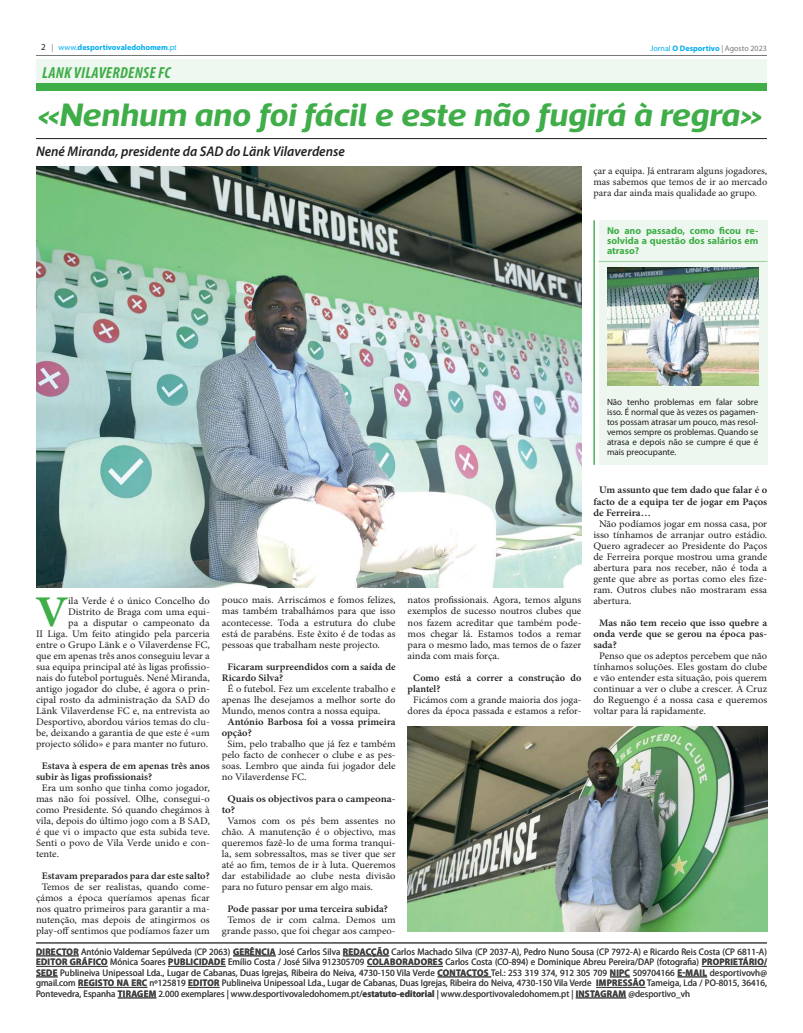
<style>
.page{position:relative;width:803px;height:1033px;background:#fff}
.page>*{position:absolute;margin:0;border:0;box-sizing:border-box;transform-origin:0 0}
.t1{font:700 43.8px "Minion Pro";color:#3fad48;scale:1.05 1}
.t2{font:italic 700 33px "Acto";color:#3fad48;scale:1.05 1}
.t3{font:italic 700 condensed 16px "Myriad Pro";letter-spacing:.02em;color:#3fad48}
.t4{font:italic 600 14px "Myriad Pro";color:#221f1f;scale:.96 1}
.t5{font:10px/11px "Minion Pro";color:#221f1f;text-align:justify;scale:1.05 1}
.t6{font:600 10px/11px "Minion Pro";color:#221f1f;scale:1.05 1}
.t7{font:10px/11px "Minion Pro";color:#221f1f;text-align:center}
.t8{font:700 10px/10px "Myriad Pro";color:#3fad48;text-align:justify}
.t9{font:600 10px/11px "Minion Pro";color:#221f1f}
.t10{font:600 10px "Minion Pro";color:#221f1f;scale:1.04 1}
.t11{font:600 10px/11px "Minion Pro";color:#221f1f;scale:1.09 1}
.t12{font:9.5px/10.5px "Myriad Pro";letter-spacing:.01em;color:#404041;text-align:justify;scale:.94 1}
.t13{font:9px/10px "Myriad Pro";color:#221f1f;text-align:justify}
.t14{font:700 8px "Myriad Pro";color:#00adef}
.s1{font-weight:400;font-size:9px;color:#221f1f}
.s2{font-weight:400;color:#76787a}
.s3{font-weight:400}
.s4{font-weight:700}
</style>
<div class="page">
<hr style="left:36px;top:55px;width:730px;height:1px;background:#76787a">
<hr style="left:36px;top:955px;width:43px;height:1px;background:#404041">
<hr style="left:233px;top:955px;width:43px;height:1px;background:#404041">
<hr style="left:343px;top:955px;width:46px;height:1px;background:#404041">
<hr style="left:36px;top:965px;width:72px;height:1px;background:#404041">
<hr style="left:168px;top:965px;width:58px;height:1px;background:#404041">
<hr style="left:367px;top:965px;width:76px;height:1px;background:#404041">
<hr style="left:701px;top:965px;width:65px;height:1px;background:#404041">
<svg style="left:36px;top:976px;width:22px;height:1px"></svg>
<hr style="left:437px;top:976px;width:54px;height:1px;background:#404041">
<svg style="left:609px;top:976px;width:21px;height:1px"></svg>
<svg style="left:677px;top:976px;width:29px;height:1px"></svg>
<hr style="left:78px;top:986px;width:69px;height:1px;background:#404041">
<hr style="left:188px;top:986px;width:31px;height:1px;background:#404041">
<hr style="left:595px;top:986px;width:50px;height:1px;background:#404041">
<hr style="left:118px;top:997px;width:38px;height:1px;background:#404041">
<hr style="left:575px;top:997px;width:51px;height:1px;background:#404041">
<hr style="left:36px;top:942px;width:730px;height:1px;background:#404041">
<div style="left:36px;top:60px;width:730px;height:25px;background:#eff8f0"></div>
<div style="left:36px;top:83px;width:730px;height:7px;background:#3fad48"></div>
<hr style="left:36px;top:138px;width:730px;height:1px;background:#221f1f">
<img style="left:36px;top:167px;width:545px;height:420px">
<div style="left:598px;top:220px;width:169px;height:244px;background:#eef7ef"></div>
<hr style="left:598px;top:261px;width:169px;height:1px;background:#3fad48">
<hr style="left:593px;top:220px;width:1px;height:244px;background:#3fad48">
<img style="left:607px;top:267px;width:151px;height:118px">
<img style="left:407px;top:726px;width:360px;height:205px">
<p class="t14" style="left:41px;top:43px;width:137px"><span class="s1">2</span> <span class="s2">|</span> <span class="s3">www.</span>desportivovaledohomem<span class="s3">.pt</span></p>
<p class="t14" style="left:650px;top:44px;width:118px"><span class="s3">Jornal</span> O Desportivo <span class="s2">| Agosto 2023</span></p>
<h3 class="t3" style="left:42px;top:63px;width:130px">LANK VILAVERDENSE FC</h3>
<h2 class="t2" style="left:36px;top:102px;width:692px">«Nenhum ano foi fácil e este não fugirá à regra»</h2>
<h3 class="t4" style="left:36px;top:146px;width:323px">Nené Miranda, presidente da SAD do Länk Vilaverdense</h3>
<p class="t7" style="left:593px;top:166px;width:175px;text-align:justify">çar a equipa. Já entraram alguns jogadores, mas sabemos que temos de ir ao mercado para dar ainda mais qualidade ao grupo.</p>
<p class="t8" style="left:606px;top:226px;width:153px">No ano passado, como ficou re&shy;solvida a questão dos salários em atraso?</p>
<p class="t5" style="left:36px;top:595px;width:167px;text-align:right">ila Verde é o único Concelho do Distrito de Braga com uma equi-<br>pa a disputar o campeonato da<br>II Liga. Um feito atingido pela parceria entre o Grupo Länk e o Vilaverdense FC, que em apenas três anos conseguiu levar a sua equipa principal até às ligas profissio&shy;nais do futebol português. Nené Miranda, antigo jogador do clube, é agora o prin&shy;cipal rosto da administração da SAD do Länk Vilaverdense FC e, na entrevista ao Desportivo, abordou vários temas do clu&shy;be, deixando a garantia de que este é «um projecto sólido» e para manter no futuro.</p>
<p class="t6" style="left:36px;top:760px;width:167px;text-indent:6px">Estava à espera de em apenas três anos subir às ligas profissionais?</p>
<p class="t5" style="left:36px;top:782px;width:167px;text-indent:6px">Era um sonho que tinha como jogador, mas não foi possível. Olhe, consegui-o como Presidente. Só quando chegámos à vila, depois do último jogo com a B SAD, é que vi o impacto que esta subida teve.<br>Senti o povo de Vila Verde unido e con&shy;tente.</p>
<p class="t10" style="left:42px;top:871px;width:163px">Estavam preparados para dar este salto?</p>
<p class="t5" style="left:36px;top:881px;width:167px;text-align:center">Temos de ser realistas, quando come&shy;çámos a época queríamos apenas ficar nos quatro primeiros para garantir a ma&shy;nutenção, mas depois de atingirmos os play-off sentimos que podíamos fazer um</p>
<h1 class="t1" style="left:35px;top:594px;width:33px">V</h1>
<p class="t5" style="left:222px;top:595px;width:167px">pouco mais. Arriscámos e fomos felizes, mas também trabalhámos para que isso acontecesse. Toda a estrutura do clube está de parabéns. Este êxito é de todas as pessoas que trabalham neste projecto.</p>
<p class="t6" style="left:222px;top:661px;width:167px;text-indent:6px">Ficaram surpreendidos com a saída de<br>Ricardo Silva?</p>
<p class="t5" style="left:222px;top:683px;width:167px;text-indent:6px">É o futebol. Fez um excelente trabalho e apenas lhe desejamos a melhor sorte do Mundo, menos contra a nossa equipa.</p>
<p class="t6" style="left:222px;top:716px;width:167px;text-indent:6px">António Barbosa foi a vossa primeira opção?</p>
<p class="t5" style="left:222px;top:738px;width:167px;text-indent:6px">Sim, pelo trabalho que já fez e também pelo facto de conhecer o clube e as pes&shy;soas. Lembro que ainda fui jogador dele no Vilaverdense FC.</p>
<p class="t11" style="left:222px;top:793px;width:161px;text-indent:6px">Quais os objectivos para o campeona&shy;to?</p>
<p class="t5" style="left:222px;top:815px;width:167px;text-indent:6px">Vamos com os pés bem assentes no chão. A manutenção é o objectivo, mas queremos fazê-lo de uma forma tranqui&shy;la, sem sobressaltos, mas se tiver que ser até ao fim, temos de ir à luta. Queremos dar estabilidade ao clube nesta divisão para no futuro pensar em algo mais.</p>
<p class="t6" style="left:227px;top:903px;width:154px">Pode passar por uma terceira subida?</p>
<p class="t5" style="left:222px;top:914px;width:167px;text-align:center">Temos de ir com calma. Demos um grande passo, que foi chegar aos campeo-</p>
<p class="t5" style="left:407px;top:595px;width:167px">natos profissionais. Agora, temos alguns exemplos de sucesso noutros clubes que nos fazem acreditar que também pode&shy;mos chegar lá. Estamos todos a remar para o mesmo lado, mas temos de o fazer ainda com mais força.</p>
<p class="t9" style="left:407px;top:672px;width:175px;text-indent:6px">Como está a correr a construção do plantel?</p>
<p class="t7" style="left:407px;top:694px;width:175px">Ficámos com a grande maioria dos joga&shy;dores da época passada e estamos a refor-</p>
<p class="t13" style="left:606px;top:397px;width:153px">Não tenho problemas em falar sobre isso. É normal que às vezes os pagamen&shy;tos possam atrasar um pouco, mas resol&shy;vemos sempre os problemas. Quando se atrasa e depois não se cumpre é que é mais preocupante.</p>
<p class="t6" style="left:593px;top:485px;width:167px;text-align:justify;text-indent:6px">Um assunto que tem dado que falar é o facto de a equipa ter de jogar em Paços de Ferreira…</p>
<p class="t5" style="left:593px;top:518px;width:167px;text-indent:6px">Não podíamos jogar em nossa casa, por isso tínhamos de arranjar outro estádio.<br>Quero agradecer ao Presidente do Paços de Ferreira porque mostrou uma grande abertura para nos receber, não é toda a gente que abre as portas como eles fize&shy;ram. Outros clubes não mostraram essa abertura.</p>
<p class="t6" style="left:593px;top:617px;width:167px;text-align:justify;text-indent:6px">Mas não tem receio que isso quebre a onda verde que se gerou na época pas&shy;sada?</p>
<p class="t5" style="left:593px;top:650px;width:167px;text-indent:6px">Penso que os adeptos percebem que não tínhamos soluções. Eles gostam do clube e vão entender esta situação, pois querem continuar a ver o clube a crescer. A Cruz do Reguengo é a nossa casa e queremos voltar para lá rapidamente.</p>
<p class="t12" style="left:36px;top:946px;width:778px"><span class="s4">DIRECTOR</span> António Valdemar Sepúlveda (CP 2063) <span class="s4">GERÊNCIA</span> José Carlos Silva <span class="s4">REDACÇÃO</span> Carlos Machado Silva (CP 2037-A), Pedro Nuno Sousa (CP 7972-A) e Ricardo Reis Costa (CP 6811-A)<br><span class="s4">EDITOR GRÁFICO</span> Mónica Soares <span class="s4">PUBLICIDADE</span> Emílio Costa / José Silva 912305709 <span class="s4">COLABORADORES</span> Carlos Costa (CO-894) e Dominique Abreu Pereira/DAP (fotografia) <span class="s4">PROPRIETÁRIO/ SEDE</span> Publineiva Unipessoal Lda., Lugar de Cabanas, Duas Igrejas, Ribeira do Neiva, 4730-150 Vila Verde <span class="s4">CONTACTOS</span> Tel.: 253 319 374, 912 305 709 <span class="s4">NIPC</span> 509704166 <span class="s4">E-MAIL</span> desportivovh@ gmail.com <span class="s4">REGISTO NA ERC</span> nº125819 <span class="s4">EDITOR</span> Publineiva Unipessoal Lda., Lugar de Cabanas, Duas Igrejas, Ribeira do Neiva, 4730-150 Vila Verde <span class="s4">IMPRESSÃO</span> Tameiga, Lda / PO-8015, 36416, Pontevedra, Espanha <span class="s4">TIRAGEM</span> 2.000 exemplares | www.desportivovaledohomem.pt/<span class="s4">estatuto-editorial</span> | www.desportivovaledohomem.pt | <span class="s4">INSTAGRAM</span> @desportivo_vh</p>
</div>
